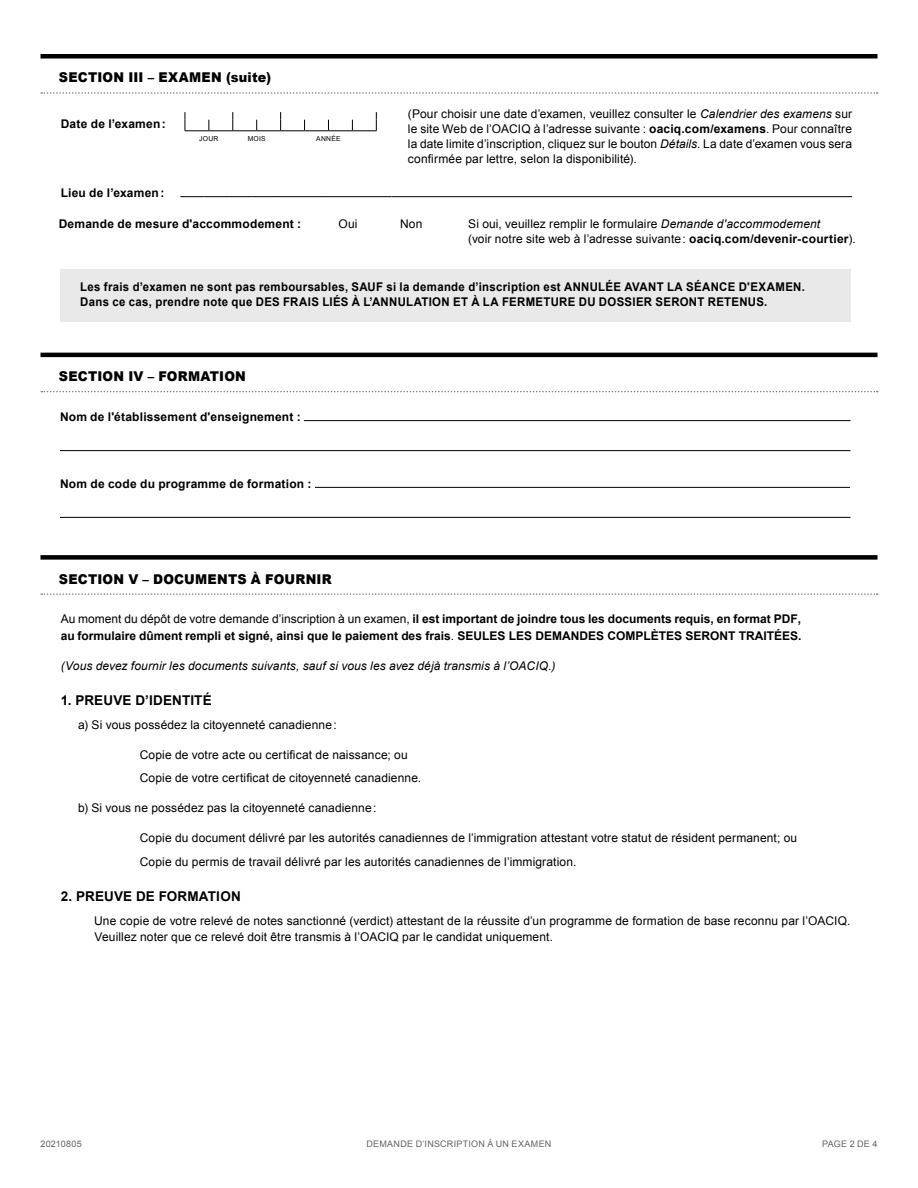
<style>
.page{position:relative;width:918px;height:1188px;background:#fff}
.page>*{position:absolute;margin:0;border:0;box-sizing:border-box;transform-origin:0 0}
.t1{font:900 13.5px "Arial";letter-spacing:.015em;color:#000;scale:.95 1}
.t2{font:700 13.5px "Arial";letter-spacing:.015em;color:#000}
.t3{font:12px/15px "Arial";letter-spacing:.01em;color:#000}
.t4{font:700 12px/16.5px "Arial";color:#000}
.t5{font:700 12px/15px "Arial";letter-spacing:.02em;color:#000;scale:.95 1}
.t6{font:700 12px "Arial";letter-spacing:.02em;color:#000}
.t7{font:italic 12px "Arial";letter-spacing:.01em;color:#000}
.t8{font:9px "Arial";letter-spacing:.025em;color:#646363}
.t9{font:6.9px "Arial";letter-spacing:.035em;color:#000}
.s1{font-style:italic}
.s2{font-weight:700}
.s3{font-weight:400}
.s4{font-style:inherit}
</style>
<div class="page">
<hr style="left:40px;top:54px;width:838px;height:4px;background:#000">
<svg style="left:41px;top:92px;width:837px;height:2px"></svg>
<hr style="left:40px;top:353px;width:838px;height:4px;background:#000">
<svg style="left:41px;top:391px;width:837px;height:1px"></svg>
<div style="left:40px;top:555px;width:838px;height:5px;background:#000"></div>
<svg style="left:41px;top:593px;width:837px;height:2px"></svg>
<svg style="left:180px;top:196px;width:144px;height:1px"></svg>
<hr style="left:324px;top:196px;width:67px;height:1px;background:#000">
<hr style="left:392px;top:196px;width:460px;height:1px;background:#000">
<div style="left:60px;top:269px;width:791px;height:52px;background:#e9e9e9"></div>
<hr style="left:304px;top:420px;width:547px;height:1px;background:#000">
<hr style="left:60px;top:450px;width:791px;height:1px;background:#000">
<hr style="left:315px;top:487px;width:535px;height:1px;background:#000">
<hr style="left:60px;top:517px;width:791px;height:1px;background:#000">
<svg style="left:185px;top:112px;width:192px;height:20px"></svg>
<p class="t1" style="left:59px;top:68px;width:225px">SECTION III – EXAMEN (suite)</p>
<p class="t6" style="left:61px;top:115px;width:107px">Date de l’examen:</p>
<p class="t3" style="left:408px;top:107px;width:446px;text-align:justify">(Pour choisir une date d’examen, veuillez consulter le <span class="s1">Calendrier des examens</span> sur le site Web de l’OACIQ à l’adresse suivante : <span class="s2">oaciq.com/examens</span>. Pour connaître la date limite d’inscription, cliquez sur le bouton <span class="s1">Détails</span>. La date d’examen vous sera confirmée par lettre, selon la disponibilité).</p>
<p class="t6" style="left:61px;top:185px;width:105px">Lieu de l’examen:</p>
<p class="t6" style="left:59px;top:216px;width:244px">Demande de mesure d'accommodement :</p>
<p class="t3" style="left:339px;top:216px;width:21px">Oui</p>
<p class="t3" style="left:400px;top:216px;width:24px">Non</p>
<p class="t3" style="left:468px;top:216px;width:389px">Si oui, veuillez remplir le formulaire <span class="s1">Demande d'accommodement<br></span>(voir notre site web à l’adresse suivante: <span class="s2">oaciq.com/devenir-courtier</span>).</p>
<p class="t5" style="left:80px;top:280px;width:764px">Les frais d’examen ne sont pas remboursables, SAUF si la demande d’inscription est ANNULÉE AVANT LA SÉANCE D'EXAMEN.<br>Dans ce cas, prendre note que DES FRAIS LIÉS À L’ANNULATION ET À LA FERMETURE DU DOSSIER SERONT RETENUS.</p>
<p class="t9" style="left:199px;top:134px;width:21px">JOUR</p>
<p class="t9" style="left:248px;top:134px;width:20px">MOIS</p>
<p class="t9" style="left:316px;top:134px;width:26px">ANNÉE</p>
<p class="t1" style="left:59px;top:366px;width:198px">SECTION IV – FORMATION</p>
<p class="t6" style="left:60px;top:409px;width:242px">Nom de l'établissement d'enseignement :</p>
<p class="t6" style="left:60px;top:476px;width:253px">Nom de code du programme de formation :</p>
<p class="t1" style="left:59px;top:569px;width:289px">SECTION V – DOCUMENTS À FOURNIR</p>
<p class="t4" style="left:61px;top:611px;width:742px"><span class="s3">Au moment du dépôt de votre demande d’inscription à un examen,</span> il est important de joindre tous les documents requis<span class="s4">, en format PDF, </span>au formulaire dûment rempli et signé, ainsi que le paiement des frais<span class="s3">.</span> SEULES LES DEMANDES COMPLÈTES SERONT TRAITÉES.</p>
<p class="t7" style="left:61px;top:658px;width:496px">(Vous devez fournir les documents suivants, sauf si vous les avez déjà transmis à l’OACIQ.)</p>
<p class="t2" style="left:61px;top:691px;width:152px">1. PREUVE D’IDENTITÉ</p>
<p class="t3" style="left:78px;top:718px;width:260px">a) Si vous possédez la citoyenneté canadienne:</p>
<p class="t3" style="left:140px;top:743px;width:283px;line-height:23.2px">Copie de votre acte ou certificat de naissance; ou<br>Copie de votre certificat de citoyenneté canadienne.</p>
<p class="t3" style="left:78px;top:801px;width:300px">b) Si vous ne possédez pas la citoyenneté canadienne:</p>
<p class="t3" style="left:140px;top:827px;width:659px;line-height:23.2px">Copie du document délivré par les autorités canadiennes de l’immigration attestant votre statut de résident permanent; ou<br>Copie du permis de travail délivré par les autorités canadiennes de l’immigration.</p>
<p class="t2" style="left:61px;top:887px;width:182px">2. PREUVE DE FORMATION</p>
<p class="t3" style="left:94px;top:913px;width:758px;line-height:16.5px">Une copie de votre relevé de notes sanctionné (verdict) attestant de la réussite d’un programme de formation de base reconnu par l’OACIQ.<br>Veuillez noter que ce relevé doit être transmis à l’OACIQ par le candidat uniquement.</p>
<p class="t8" style="left:40px;top:1138px;width:43px">20210805</p>
<p class="t8" style="left:367px;top:1138px;width:186px">DEMANDE D’INSCRIPTION À UN EXAMEN</p>
<p class="t8" style="left:822px;top:1138px;width:57px">PAGE 2 DE 4</p>
</div>
